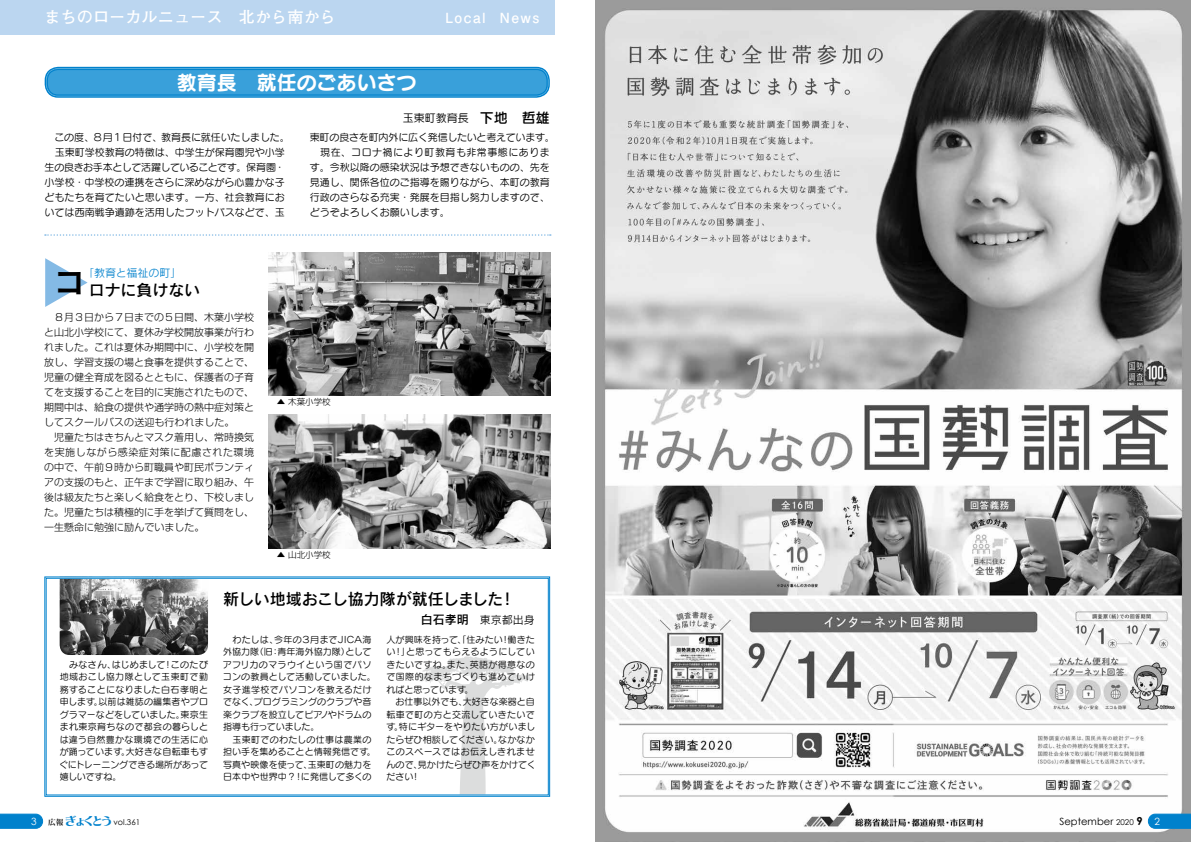
<style>
.page{position:relative;width:1191px;height:842px;background:#fff}
.page>*{position:absolute;margin:0;border:0;box-sizing:border-box;transform-origin:0 0}
.t1{font:31px "Rodin Pro B";color:#000}
.t2{font:20px "Seurat Pro B";color:#fff}
.t3{font:700 16.2px "Futo Go B101 Pro";color:#fff}
.t4{font:16px "Rodin Pro DB";letter-spacing:-.03em;color:#000}
.t5{font:16px "Rodin Pro DB";color:#000}
.t6{font:700 14px "Futo Go B101 Pro";letter-spacing:.1em;color:#fff}
.t7{font:14px "Seurat Pro DB";color:#000}
.t8{font:11px "Rodin Pro M";color:#000}
.t9{font:11px "Rodin Pro M";color:#0081cc}
.t10{font:11px "DF Lei Ga So Std W9";letter-spacing:-.185em;color:#0081cc}
.t11{font:11px "Seurat Pro M";color:#000}
.t12{font:700 11px "Century Gothic";color:#000}
.t13{font:300 10px/15px "Shin Go Pro";color:#000}
.t14{font:10px/15px "Seurat Pro M";color:#000}
.t15{font:10px "Century Gothic";color:#000}
.t16{font:10px "Century Gothic";color:#fff}
.t17{font:9px/12.5px "Seurat Pro M";letter-spacing:.015em;color:#000}
.t18{font:9px/12.5px "Seurat Pro M";letter-spacing:.04em;color:#000}
.t19{font:9px/12.5px "Seurat Pro M";letter-spacing:-.005em;color:#000}
.t20{font:9px "Seurat Pro M";letter-spacing:.05em;color:#000}
.t21{font:9px "Seurat Pro M";letter-spacing:.045em;color:#000}
.t22{font:9px/12.5px "Seurat Pro M";letter-spacing:-.045em;color:#000}
.t23{font:9px "Seurat Pro M";letter-spacing:.035em;color:#000}
.t24{font:300 8.5px "Shin Go Pro";color:#000}
.t25{font:8px "Century Gothic";color:#000}
.t26{font:700 7.5px "Koz Min Pro";color:#000}
.s1{font-family:"Rodin Pro DB";font-size:12px}
.s2{font-family:"Century Gothic";font-size:8px;color:#000}
.s3{font-weight:400;font-size:10px;color:#fff}
</style>
<div class="page">
<img style="left:595px;top:0;width:596px;height:842px">
<svg style="left:1147px;top:813px;width:44px;height:16px"></svg>
<svg style="left:0;top:813px;width:44px;height:16px"></svg>
<div style="left:0;top:0;width:555px;height:35px;background:#bbd6f0"></div>
<img style="left:268px;top:252px;width:282px;height:143px">
<img style="left:268px;top:414px;width:282px;height:134px">
<svg style="left:45px;top:258px;width:43px;height:49px"></svg>
<svg style="left:44px;top:577px;width:506px;height:220px"></svg>
<div style="left:46px;top:578px;width:503px;height:217px;border:1px solid #0081cc"></div>
<div style="left:46px;top:68px;width:502px;height:28px;background:#39a0da;border-radius:12px"></div>
<div style="left:45px;top:67px;width:505px;height:31px;border:2px solid #0081cc;border-radius:13px"></div>
<div style="left:47px;top:69px;width:500px;height:26px;border:1px solid #0081cc;border-radius:11px"></div>
<svg style="left:45px;top:234px;width:506px;height:2px"></svg>
<h3 class="t3" style="left:44px;top:4px;width:293px">まちのローカルニュース　北から南から</h3>
<h2 class="t2" style="left:177px;top:68px;width:241px">教育長　就任のごあいさつ</h2>
<h3 class="t6" style="left:445px;top:6px;width:42px">Local</h3>
<h3 class="t6" style="left:499px;top:6px;width:42px">News</h3>
<h3 class="t7" style="left:480px;top:109px;width:71px">下地　哲雄</h3>
<p class="t11" style="left:403px;top:111px;width:78px">玉東町教育長　</p>
<p class="t14" style="left:45px;top:129px;width:247px">　この度、８月１日付で、教育長に就任いたしました。　玉東町学校教育の特徴は、中学生が保育園児や小学生の良きお手本として活躍していることです。保育園・小学校・中学校の連携をさらに深めながら心豊かな子どもたちを育てたいと思います。一方、社会教育においては西南戦争遺跡を活用したフットパスなどで、玉</p>
<p class="t14" style="left:310px;top:129px;width:247px">東町の良さを町内外に広く発信したいと考えています。　現在、コロナ禍により町教育も非常事態にあります。今秋以降の感染状況は予想できないものの、先を見通し、関係各位のご指導を賜りながら、本町の教育行政のさらなる充実・発展を目指し努力しますので、どうぞよろしくお願いします。</p>
<h1 class="t1" style="left:54px;top:262px;width:32px">コ</h1>
<p class="t9" style="left:83px;top:265px;width:100px">「教育と福祉の町「</p>
<h3 class="t5" style="left:89px;top:279px;width:113px">ロナに負けない</h3>
<p class="t13" style="left:44px;top:308px;width:211px">　８月３日から７日までの５日間、木葉小学校と山北小学校にて、夏休み学校開放事業が行われました。これは夏休み期間中に、小学校を開放し、学習支援の場と食事を提供することで、児童の健全育成を図るとともに、保護者の子育てを支援することを目的に実施されたもので、期間中は、給食の提供や通学時の熱中症対策としてスクールバスの送迎も行われました。<br>　児童たちはきちんとマスク着用し、常時換気を実施しながら感染症対策に配慮された環境の中で、午前９時から町職員や町民ボランティアの支援のもと、正午まで学習に取り組み、午後は級友たちと楽しく給食をとり、下校しました。児童たちは積極的に手を挙げて質問をし、一生懸命に勉強に励んでいました。</p>
<p class="t24" style="left:277px;top:395px;width:55px">▲ 木葉小学校</p>
<p class="t24" style="left:277px;top:548px;width:55px">▲ 山北小学校</p>
<h3 class="t4" style="left:223px;top:588px;width:282px">新しい地域おこし協力隊が就任しました</h3>
<p class="t8" style="left:421px;top:612px;width:115px"><span class="s1">白石孝明</span>　東京都出身</p>
<h3 class="t5" style="left:499px;top:588px;width:17px">!</h3>
<p class="t18" style="left:60px;top:658px;width:150px">　みなさん、<br>地域おこし協力隊として玉東町で勤務することになりました白石孝明と申します以前は雑誌の編集者やプロ</p>
<p class="t17" style="left:94px;top:695px;width:10px">。</p>
<p class="t17" style="left:181px;top:708px;width:29px">東京生</p>
<p class="t17" style="left:171px;top:658px;width:39px">このたび</p>
<p class="t17" style="left:112px;top:658px;width:55px">はじめまして</p>
<p class="t17" style="left:164px;top:658px;width:10px">！</p>
<p class="t17" style="left:60px;top:708px;width:150px">グラマーなどをしていました。<br>まれ東京育ちなので都会の暮らしとは違う自然豊かな環境での生活に心が踊っています大好きな自転車もす</p>
<p class="t19" style="left:59px;top:745px;width:150px;text-indent:62px">。<br>ぐにトレーニングできる場所があって嬉しいですね。</p>
<p class="t17" style="left:223px;top:633px;width:57px">　わたしは、</p>
<p class="t21" style="left:274px;top:633px;width:99px">今年の３月までJICA海</p>
<p class="t17" style="left:277px;top:645px;width:74px">青年海外協力隊）</p>
<p class="t17" style="left:223px;top:645px;width:154px">外協力隊<br>アフリカのマラウイという国でパソコンの教員として活動していました。女子進学校でパソコンを教えるだけでなくプログラミングのクラブや音</p>
<p class="t17" style="left:249px;top:695px;width:10px">、</p>
<p class="t17" style="left:223px;top:708px;width:150px">楽クラブを設立してピアノやドラムの</p>
<p class="t17" style="left:223px;top:720px;width:98px">指導も行っていました。</p>
<p class="t18" style="left:223px;top:733px;width:150px">　玉東町でのわたしの仕事は農業の</p>
<p class="t17" style="left:367px;top:745px;width:10px">。</p>
<p class="t17" style="left:255px;top:645px;width:20px">（旧</p>
<p class="t17" style="left:345px;top:645px;width:27px">として</p>
<p class="t17" style="left:271px;top:645px;width:10px">：</p>
<p class="t17" style="left:223px;top:745px;width:150px">担い手を集めることと情報発信です写真や映像を使って玉東町の魅力を</p>
<p class="t22" style="left:301px;top:758px;width:72px">、<br>に発信して多くの</p>
<p class="t17" style="left:223px;top:770px;width:81px">日本中や世界中？！</p>
<p class="t17" style="left:406px;top:633px;width:130px;text-indent:-20px">人が興味を持って、「住みたい<br>と思ってもらえるようにしてい</p>
<p class="t17" style="left:507px;top:633px;width:29px">働きた</p>
<p class="t17" style="left:501px;top:633px;width:10px">！</p>
<p class="t17" style="left:394px;top:645px;width:18px">！」</p>
<p class="t17" style="left:386px;top:645px;width:10px">い</p>
<p class="t17" style="left:386px;top:658px;width:66px">きたいですね。</p>
<p class="t20" style="left:386px;top:671px;width:150px">で国際的なまちづくりも進めていけ</p>
<p class="t17" style="left:464px;top:683px;width:10px">。</p>
<p class="t23" style="left:470px;top:658px;width:66px">英語が得意なの</p>
<p class="t17" style="left:447px;top:658px;width:29px">また、</p>
<p class="t17" style="left:463px;top:683px;width:73px;text-indent:-76px">ればと思っています<br>大好きな楽器と自</p>
<p class="t17" style="left:386px;top:695px;width:150px">　お仕事以外でも、<br>転車で町の方と交流していきたいです特にギターをやりたい方がいまし</p>
<p class="t17" style="left:394px;top:720px;width:10px">。</p>
<p class="t17" style="left:498px;top:733px;width:38px">なかなか</p>
<p class="t17" style="left:386px;top:733px;width:151px">たらぜひ相談してください。<br>このスペースではお伝えしきれませんので見かけたらぜひ声をかけてく</p>
<p class="t17" style="left:411px;top:758px;width:12px">、!</p>
<p class="t17" style="left:386px;top:770px;width:28px">ださい</p>
<p class="t10" style="left:65px;top:815px;width:61px">ぎょくとう <span class="s2">vol</span></p>
<p class="t16" style="left:31px;top:815px;width:7px">3</p>
<p class="t12" style="left:1136px;top:814px;width:25px">9 <span class="s3">2</span></p>
<p class="t15" style="left:1059px;top:815px;width:55px">September</p>
<p class="t26" style="left:48px;top:817px;width:16px">広報</p>
<p class="t25" style="left:1116px;top:817px;width:19px">2020</p>
<p class="t25" style="left:125px;top:817px;width:17px">.361</p>
</div>
